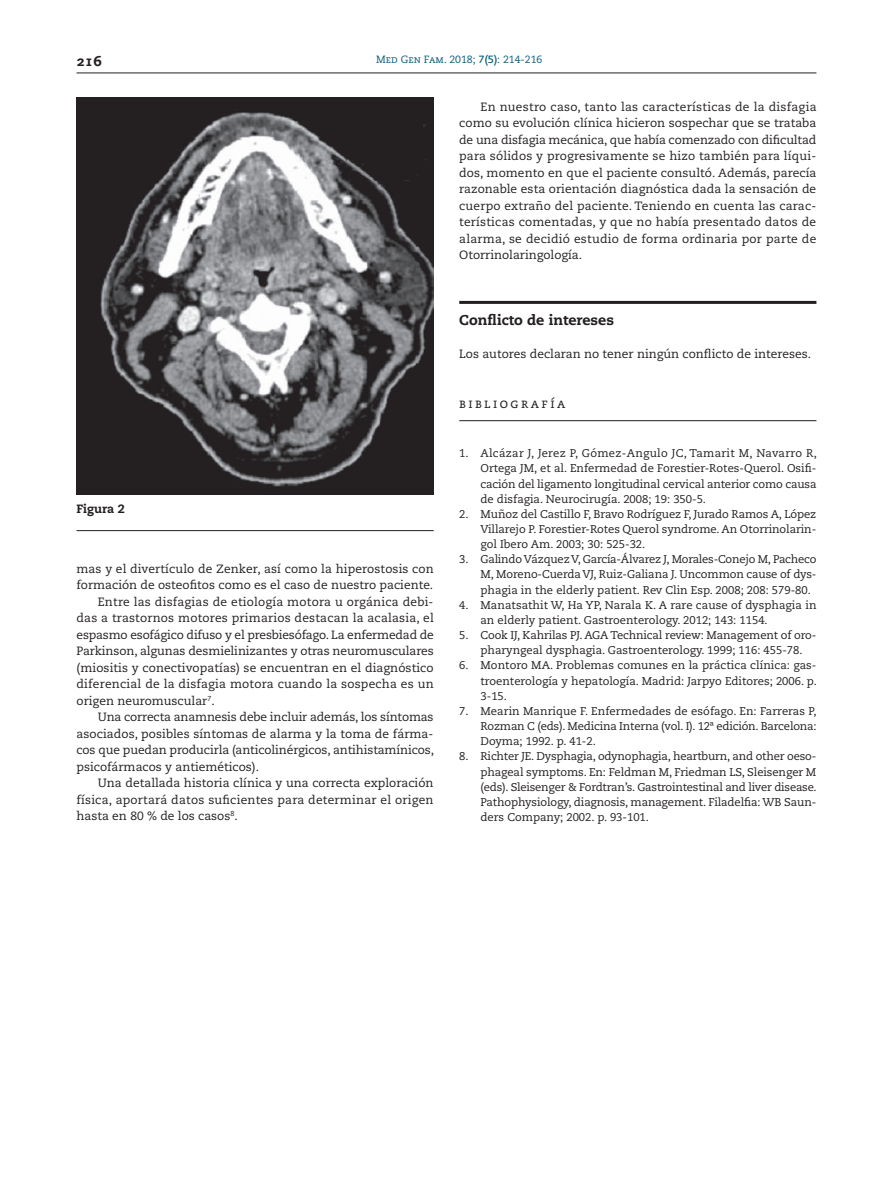
<style>
.page{position:relative;width:893px;height:1191px;background:#fff}
.page>*{position:absolute;margin:0;border:0;box-sizing:border-box;transform-origin:0 0}
.t1{font:800 14.25px "Caecilia";color:#231f20}
.t2{font:14.25px "Caecilia Heavy SC";color:#231f20}
.t3{font:13.5px "Caecilia Roman SC";letter-spacing:.18em;color:#231f20}
.t4{font:12px/16.5px "Caecilia";color:#231f20;text-align:justify}
.t5{font:12px "Caecilia";letter-spacing:.02em;color:#231f20}
.t6{font:800 12px "Caecilia";color:#231f20}
.t7{font:11.25px/15.1px "Caecilia";color:#231f20;text-align:justify}
.t8{font:10.5px "Caecilia";color:#0c5d79}
.s1{font-family:"Caecilia Roman SC"}
.s2{font-weight:700}
</style>
<div class="page">
<hr style="left:77px;top:73px;width:739px;height:1px;background:#231f20">
<hr style="left:459px;top:301px;width:357px;height:3px;background:#231f20">
<hr style="left:459px;top:420px;width:357px;height:1px;background:#231f20">
<hr style="left:77px;top:530px;width:357px;height:1px;background:#231f20">
<img style="left:77px;top:98px;width:357px;height:397px">
<p class="t2" style="left:77px;top:52px;width:27px">216</p>
<p class="t8" style="left:376px;top:53px;width:168px"><span class="s1">Med Gen Fam.</span> 2018; <span class="s2">7(5)</span>: 214-216</p>
<p class="t4" style="left:459px;top:98px;width:359px;text-indent:21px">En nuestro caso, tanto las características de la disfagia como su evolución clínica hicieron sospechar que se trataba de una disfagia mecánica, que había comenzado con dificultad para sólidos y progresivamente se hizo también para líqui&shy;dos, momento en que el paciente consultó. Además, parecía razonable esta orientación diagnóstica dada la sensación de cuerpo extraño del paciente. Teniendo en cuenta las carac&shy;terísticas comentadas, y que no había presentado datos de alarma, se decidió estudio de forma ordinaria por parte de Otorrinolaringología.</p>
<p class="t6" style="left:77px;top:502px;width:50px">Figura 2</p>
<p class="t4" style="left:77px;top:560px;width:359px">mas y el divertículo de Zenker, así como la hiperostosis con</p>
<p class="t4" style="left:77px;top:577px;width:358px">formación de osteofitos como es el caso de nuestro paciente.</p>
<p class="t5" style="left:98px;top:594px;width:337px">Entre las disfagias de etiología motora u orgánica debi-</p>
<p class="t4" style="left:77px;top:610px;width:359px">das a trastornos motores primarios destacan la acalasia, el</p>
<p class="t4" style="left:77px;top:626px;width:359px">espasmo esofágico difuso y el presbiesófago. La enfermedad de</p>
<p class="t4" style="left:77px;top:643px;width:359px">Parkinson, algunas desmielinizantes y otras neuromusculares</p>
<p class="t4" style="left:77px;top:659px;width:359px">(miositis y conectivopatías) se encuentran en el diagnóstico</p>
<p class="t4" style="left:77px;top:676px;width:359px">diferencial de la disfagia motora cuando la sospecha es un</p>
<p class="t4" style="left:77px;top:692px;width:140px">origen neuromuscular<sup>7</sup>.</p>
<p class="t4" style="left:98px;top:709px;width:337px">Una correcta anamnesis debe incluir además, los síntomas</p>
<p class="t4" style="left:77px;top:725px;width:358px">asociados, posibles síntomas de alarma y la toma de fárma-</p>
<p class="t4" style="left:77px;top:742px;width:359px">cos que puedan producirla (anticolinérgicos, antihistamínicos,</p>
<p class="t4" style="left:77px;top:758px;width:184px">psicofármacos y antieméticos).</p>
<p class="t4" style="left:98px;top:775px;width:337px">Una detallada historia clínica y una correcta exploración</p>
<p class="t4" style="left:77px;top:791px;width:359px">física, aportará datos suficientes para determinar el origen</p>
<p class="t4" style="left:77px;top:808px;width:163px">hasta en 80 % de los casos<sup>8</sup>.</p>
<p class="t1" style="left:459px;top:311px;width:156px">Conflicto de intereses</p>
<p class="t4" style="left:459px;top:346px;width:353px">Los autores declaran no tener ningún conflicto de intereses.</p>
<p class="t3" style="left:459px;top:395px;width:108px">bibliografía</p>
<p class="t7" style="left:480px;top:446px;width:338px;text-indent:-21px">1. Alcázar J, Jerez P, Gómez-Angulo JC, Tamarit M, Navarro R, Ortega JM, et al. Enfermedad de Forestier-Rotes-Querol. Osifi&shy;cación del ligamento longitudinal cervical anterior como causa de disfagia. Neurocirugía. 2008; 19: 350-5.</p>
<p class="t7" style="left:480px;top:506px;width:337px;text-indent:-21px">2. Muñoz del Castillo F, Bravo Rodríguez F, Jurado Ramos A, López Villarejo P. Forestier-Rotes Querol syndrome. An Otorrinolarin&shy;gol Ibero Am. 2003; 30: 525-32.</p>
<p class="t7" style="left:480px;top:552px;width:337px;text-indent:-21px">3. Galindo Vázquez V, García-Álvarez J, Morales-Conejo M, Pacheco M, Moreno-Cuerda VJ, Ruiz-Galiana J. Uncommon cause of dys&shy;phagia in the elderly patient. Rev Clin Esp. 2008; 208: 579-80.</p>
<p class="t7" style="left:480px;top:597px;width:337px;text-indent:-21px">4. Manatsathit W, Ha YP, Narala K. A rare cause of dysphagia in an elderly patient. Gastroenterology. 2012; 143: 1154.</p>
<p class="t7" style="left:480px;top:628px;width:337px;text-indent:-21px">5. Cook IJ, Kahrilas PJ. AGA Technical review: Management of oro&shy;pharyngeal dysphagia. Gastroenterology. 1999; 116: 455-78.</p>
<p class="t7" style="left:480px;top:658px;width:338px;text-indent:-21px">6. Montoro MA. Problemas comunes en la práctica clínica: gas&shy;troenterología y hepatología. Madrid: Jarpyo Editores; 2006. p.<br>3-15.</p>
<p class="t7" style="left:480px;top:703px;width:338px;text-indent:-21px">7. Mearin Manrique F. Enfermedades de esófago. En: Farreras P, Rozman C (eds). Medicina Interna (vol. I). 12ª edición. Barcelona:<br>Doyma; 1992. p. 41-2.</p>
<p class="t7" style="left:480px;top:749px;width:338px;text-indent:-21px">8. Richter JE. Dysphagia, odynophagia, heartburn, and other oeso&shy;phageal symptoms. En: Feldman M, Friedman LS, Sleisenger M (eds). Sleisenger &amp; Fordtran’s. Gastrointestinal and liver disease.<br>Pathophysiology, diagnosis, management. Filadelfia: WB Saun&shy;ders Company; 2002. p. 93-101.</p>
</div>
